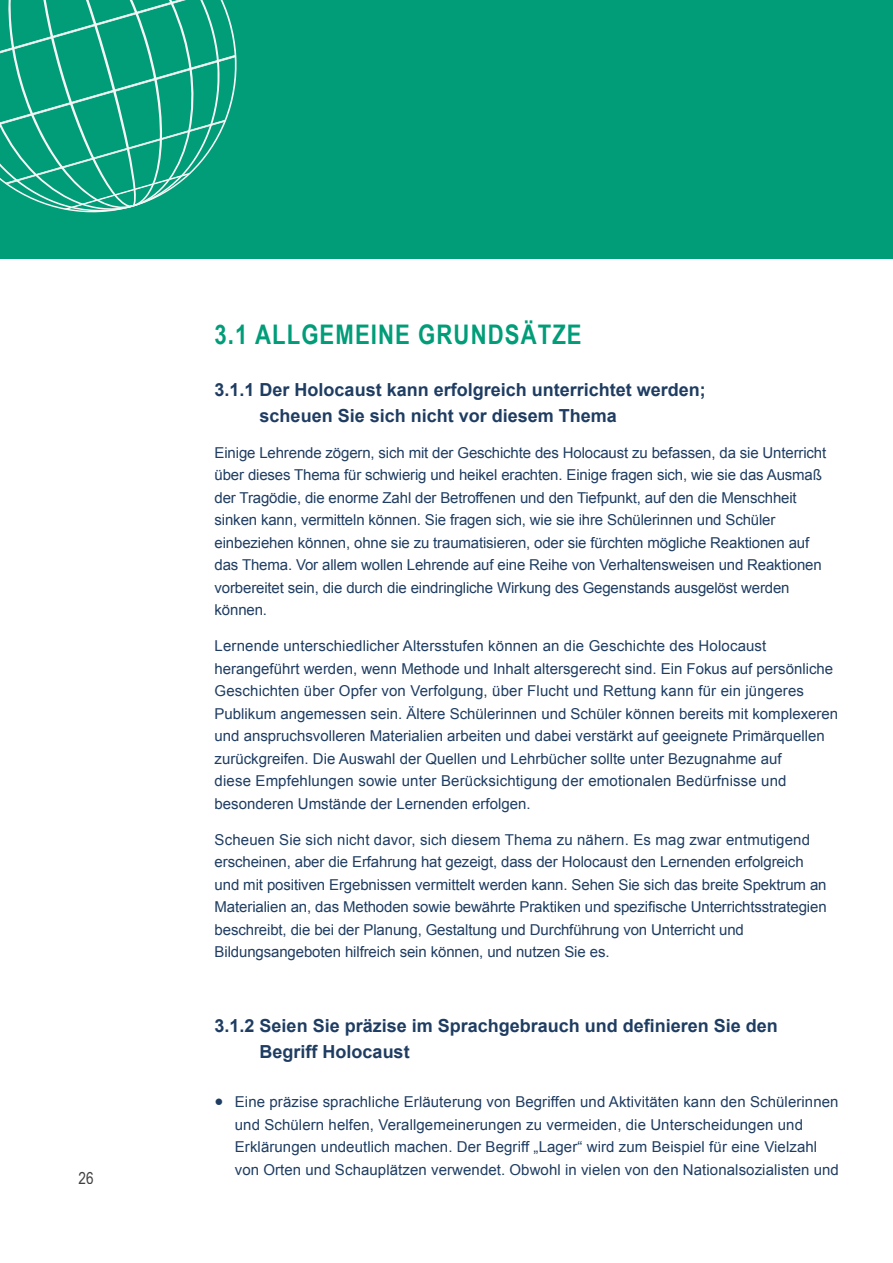
<style>
.page{position:relative;width:893px;height:1263px;background:#fff}
.page>*{position:absolute;margin:0;border:0;box-sizing:border-box;transform-origin:0 0}
.t1{font:700 27px "Arial Narrow";letter-spacing:.04em;color:#009d78}
.t2{font:700 18px/25.5px "Arial";color:#1f3d62}
.t3{font:16.5px "Arial Narrow";color:#000}
.t4{font:15px/22.5px "Arial";color:#1f3d62}
</style>
<div class="page">
<div style="left:0;top:0;width:893px;height:258px;background:#009d78"></div>
<svg style="left:0;top:0;width:237px;height:213px"></svg>
<p class="t3" style="left:79px;top:1166px;width:17px">26</p>
<h1 class="t1" style="left:215px;top:314px;width:369px">3.1 ALLGEMEINE GRUNDSÄTZE</h1>
<p class="t2" style="left:260px;top:378px;width:448px;text-indent:-45px">3.1.1 Der Holocaust kann erfolgreich unterrichtet werden; scheuen Sie sich nicht vor diesem Thema</p>
<p class="t4" style="left:215px;top:441px;width:613px">Einige Lehrende zögern, sich mit der Geschichte des Holocaust zu befassen, da sie Unterricht über dieses Thema für schwierig und heikel erachten. Einige fragen sich, wie sie das Ausmaß der Tragödie, die enorme Zahl der Betroffenen und den Tiefpunkt, auf den die Menschheit sinken kann, vermitteln können. Sie fragen sich, wie sie ihre Schülerinnen und Schüler einbeziehen können, ohne sie zu traumatisieren, oder sie fürchten mögliche Reaktionen auf das Thema. Vor allem wollen Lehrende auf eine Reihe von Verhaltensweisen und Reaktionen vorbereitet sein, die durch die eindringliche Wirkung des Gegenstands ausgelöst werden können.</p>
<p class="t4" style="left:215px;top:635px;width:625px">Lernende unterschiedlicher Altersstufen können an die Geschichte des Holocaust herangeführt werden, wenn Methode und Inhalt altersgerecht sind. Ein Fokus auf persönliche Geschichten über Opfer von Verfolgung, über Flucht und Rettung kann für ein jüngeres Publikum angemessen sein. Ältere Schülerinnen und Schüler können bereits mit komplexeren und anspruchsvolleren Materialien arbeiten und dabei verstärkt auf geeignete Primärquellen zurückgreifen. Die Auswahl der Quellen und Lehrbücher sollte unter Bezugnahme auf<br>diese Empfehlungen sowie unter Berücksichtigung der emotionalen Bedürfnisse und besonderen Umstände der Lernenden erfolgen.</p>
<p class="t4" style="left:215px;top:828px;width:614px">Scheuen Sie sich nicht davor, sich diesem Thema zu nähern. Es mag zwar entmutigend erscheinen, aber die Erfahrung hat gezeigt, dass der Holocaust den Lernenden erfolgreich und mit positiven Ergebnissen vermittelt werden kann. Sehen Sie sich das breite Spektrum an Materialien an, das Methoden sowie bewährte Praktiken und spezifische Unterrichtsstrategien beschreibt, die bei der Planung, Gestaltung und Durchführung von Unterricht und Bildungsangeboten hilfreich sein können, und nutzen Sie es.</p>
<p class="t2" style="left:260px;top:1014px;width:520px;text-indent:-45px">3.1.2 Seien Sie präzise im Sprachgebrauch und definieren Sie den<br>Begriff Holocaust</p>
<p class="t4" style="left:235px;top:1091px;width:605px;text-indent:-20px">● Eine präzise sprachliche Erläuterung von Begriffen und Aktivitäten kann den Schülerinnen und Schülern helfen, Verallgemeinerungen zu vermeiden, die Unterscheidungen und Erklärungen undeutlich machen. Der Begriff „Lager“ wird zum Beispiel für eine Vielzahl von Orten und Schauplätzen verwendet. Obwohl in vielen von den Nationalsozialisten und</p>
</div>
